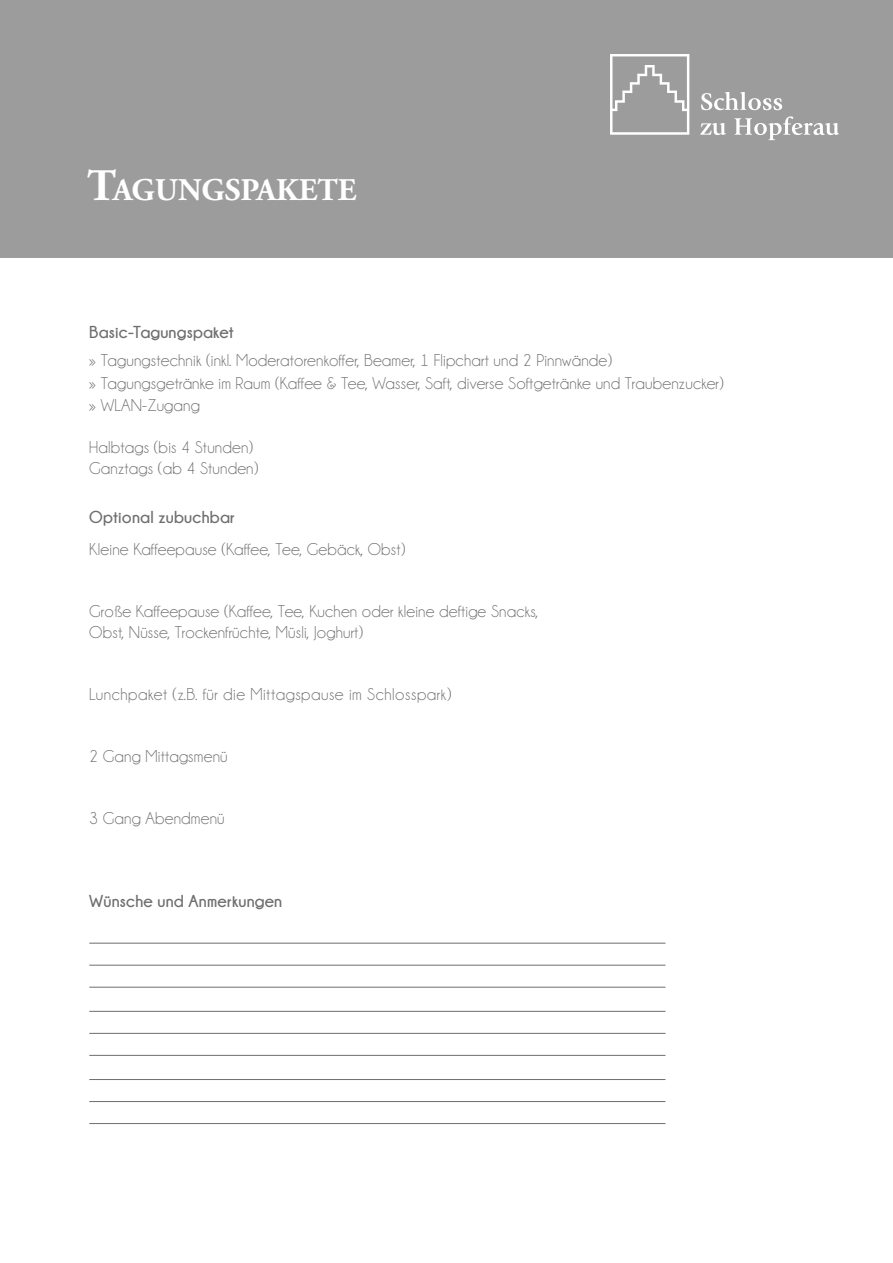
<style>
.page{position:relative;width:893px;height:1263px;background:#fff}
.page>*{position:absolute;margin:0;border:0;box-sizing:border-box;transform-origin:0 0}
.t1{font:700 31.5px "Adobe Garamond Pro";color:#fff}
.t2{font:17.25px/22.5px "Champagne&Limousines";letter-spacing:.01em;color:#6e6e6e}
.t3{font:700 17.25px "Champagne&Limousines";letter-spacing:.01em;color:#6e6e6e}
.t4{font:17.25px "Champagne&Limousines";letter-spacing:.03em;color:#6e6e6e}
.s1{font-size:45px}
</style>
<div class="page">
<div style="left:0;top:0;width:893px;height:257px;background:#9c9c9d"></div>
<svg style="left:610px;top:54px;width:79px;height:81px"></svg>
<svg style="left:701px;top:92px;width:81px;height:18px"></svg>
<svg style="left:700px;top:123px;width:26px;height:12px"></svg>
<svg style="left:734px;top:116px;width:105px;height:24px"></svg>
<hr style="left:89px;top:943px;width:576px;height:1px;background:#6e6e6e">
<hr style="left:89px;top:1011px;width:576px;height:1px;background:#6e6e6e">
<hr style="left:89px;top:1079px;width:576px;height:1px;background:#6e6e6e">
<hr style="left:89px;top:965px;width:576px;height:1px;background:#6e6e6e">
<hr style="left:89px;top:1033px;width:576px;height:1px;background:#6e6e6e">
<hr style="left:89px;top:1101px;width:576px;height:1px;background:#6e6e6e">
<hr style="left:89px;top:987px;width:576px;height:1px;background:#6e6e6e">
<hr style="left:89px;top:1055px;width:576px;height:1px;background:#6e6e6e">
<hr style="left:89px;top:1123px;width:576px;height:1px;background:#6e6e6e">
<h1 class="t1" style="left:87px;top:171px;width:271px"><span class="s1">T</span>AGUNGSPAKETE</h1>
<p class="t3" style="left:89px;top:322px;width:146px">Basic-Tagungspaket</p>
<p class="t2" style="left:89px;top:350px;width:636px">» Tagungstechnik (inkl. Moderatorenkoffer, Beamer, 1 Flipchart und 2 Pinnwände)<br>» Tagungsgetränke im Raum (Kaffee &amp; Tee, Wasser, Saft, diverse Softgetränke und Traubenzucker) » WLAN-Zugang</p>
<p class="t2" style="left:89px;top:437px;width:171px;line-height:20.7px">Halbtags (bis 4 Stunden)<br>Ganztags (ab 4 Stunden)</p>
<p class="t3" style="left:89px;top:507px;width:147px">Optional zubuchbar</p>
<p class="t2" style="left:89px;top:538px;width:318px">Kleine Kaffeepause (Kaffee, Tee, Gebäck, Obst)</p>
<p class="t2" style="left:89px;top:601px;width:450px;line-height:20.7px">Große Kaffeepause (Kaffee, Tee, Kuchen oder kleine deftige Snacks,<br>Obst, Nüsse, Trockenfrüchte, Müsli, Joghurt)</p>
<p class="t4" style="left:89px;top:686px;width:364px">Lunchpaket (z.B. für die Mittagspause im Schlosspark)</p>
<p class="t2" style="left:89px;top:745px;width:140px">2 Gang Mittagsmenü</p>
<p class="t2" style="left:89px;top:807px;width:137px">3 Gang Abendmenü</p>
<p class="t3" style="left:89px;top:892px;width:195px">Wünsche und Anmerkungen</p>
</div>
